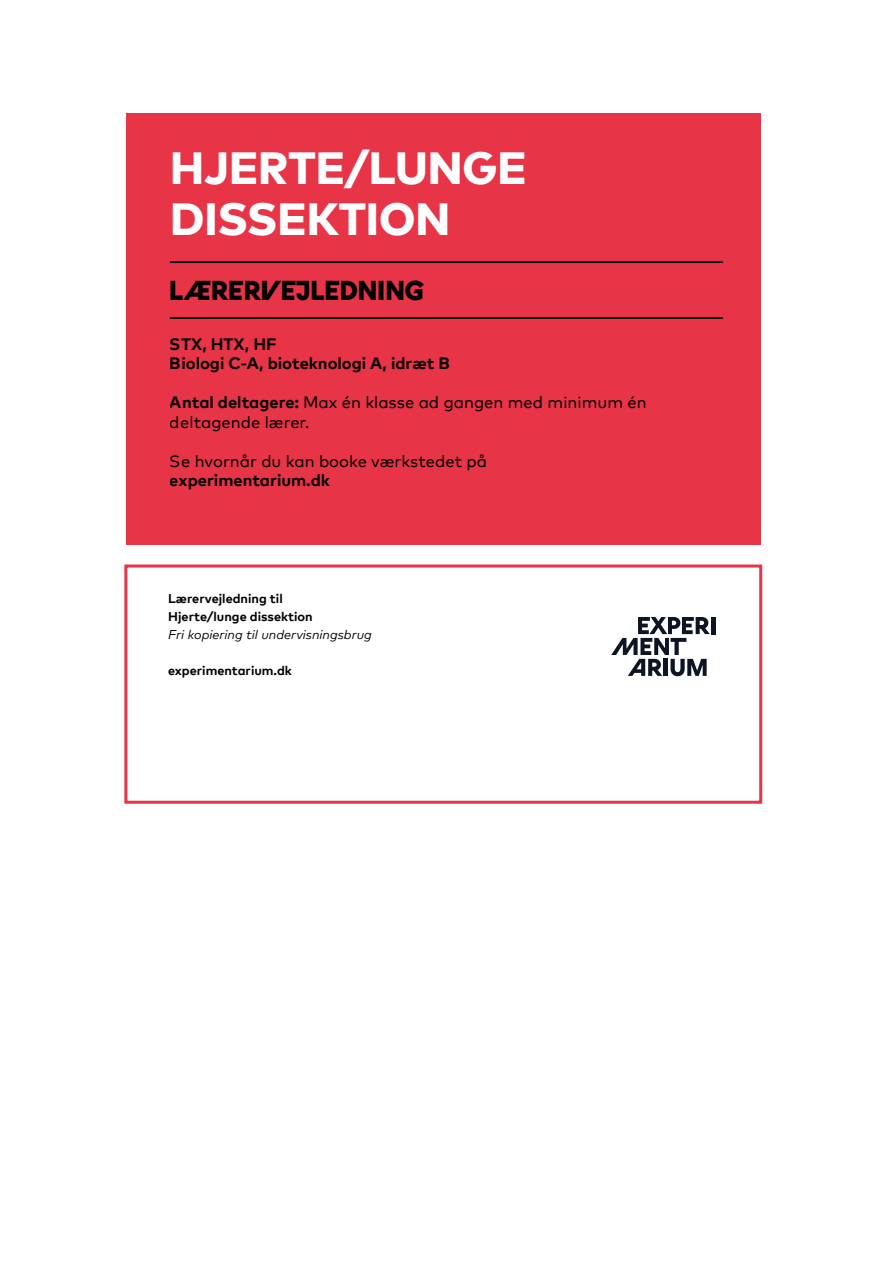
<style>
.page{position:relative;width:893px;height:1263px;background:#fff}
.page>*{position:absolute;margin:0;border:0;box-sizing:border-box;transform-origin:0 0}
.t1{font:800 45px/51px "Mark Offc Pro";color:#fff}
.t2{font:27px "EXP Display Prof";color:#000}
.t3{font:16.5px/19.5px "Mark Offc Pro";color:#000}
.t4{font:700 16.5px/19.5px "Mark Offc Pro";color:#000}
.t5{font:700 12.75px/18px "Mark Offc Pro";color:#000}
.t6{font:italic 12.75px "Mark Offc Pro";color:#000}
.s1{font-weight:700}
</style>
<div class="page">
<div style="left:126px;top:113px;width:634px;height:431px;background:#e73447"></div>
<hr style="left:170px;top:261px;width:553px;height:2px;background:#000">
<hr style="left:170px;top:317px;width:553px;height:2px;background:#000">
<div style="left:124px;top:564px;width:638px;height:240px;border:3px solid #e73447"></div>
<hr style="left:711px;top:617px;width:4px;height:17px;background:#0d1424">
<svg style="left:611px;top:617px;width:99px;height:59px"></svg>
<h1 class="t1" style="left:170px;top:139px;width:358px">HJERTE/LUNGE<br>DISSEKTION</h1>
<h2 class="t2" style="left:170px;top:275px;width:256px">LÆRERVEJLEDNING</h2>
<p class="t4" style="left:170px;top:333px;width:282px">STX, HTX, HF<br>Biologi C-A, bioteknologi A, idræt B</p>
<p class="t3" style="left:170px;top:391px;width:478px"><span class="s1">Antal deltagere:</span> Max én klasse ad gangen med minimum én deltagende lærer.</p>
<p class="t3" style="left:170px;top:450px;width:319px">Se hvornår du kan booke værkstedet på</p>
<p class="t4" style="left:170px;top:469px;width:161px">experimentarium.dk</p>
<p class="t5" style="left:168px;top:588px;width:146px">Lærervejledning til<br>Hjerte/lunge dissektion</p>
<p class="t6" style="left:168px;top:625px;width:205px">Fri kopiering til undervisningsbrug</p>
<p class="t5" style="left:168px;top:660px;width:125px">experimentarium.dk</p>
</div>
